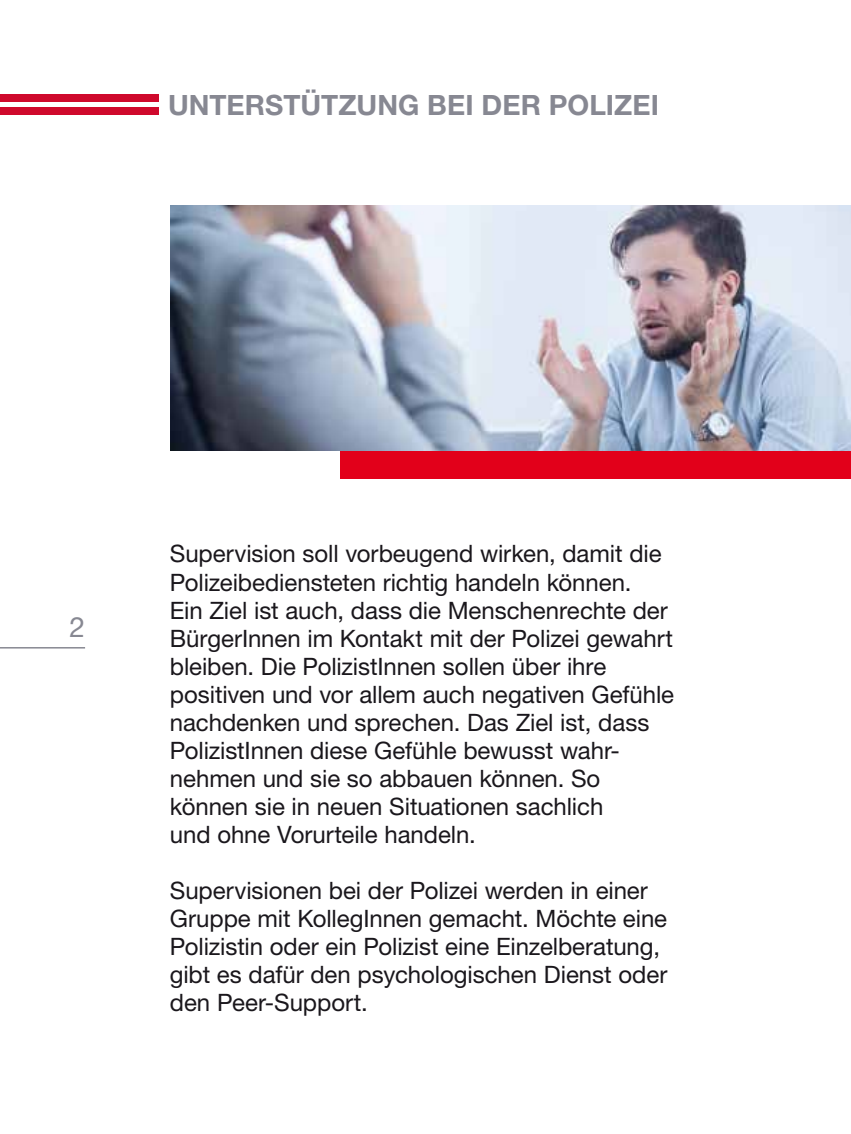
<style>
.page{position:relative;width:851px;height:1134px;background:#fff}
.page>*{position:absolute;margin:0;border:0;box-sizing:border-box;transform-origin:0 0}
.t1{font:700 28px "Helvetica Neue LT Std";color:#878892}
.t2{font:28px "Helvetica Neue LT Std";color:#878892}
.t3{font:24px/28px "Helvetica Neue LT Std";letter-spacing:-.005em;color:#1a171c}
</style>
<div class="page">
<hr style="left:0;top:647px;width:85px;height:1px;background:#878892">
<div style="left:0;top:95px;width:159px;height:7px;background:#cf092c"></div>
<div style="left:0;top:107px;width:159px;height:8px;background:#cf092c"></div>
<div style="left:340px;top:442px;width:510px;height:37px;background:#e2001a"></div>
<img style="left:170px;top:206px;width:680px;height:245px">
<p class="t1" style="left:168px;top:87px;width:492px">UNTERSTÜTZUNG BEI DER POLIZEI</p>
<p class="t2" style="left:69px;top:611px;width:17px">2</p>
<p class="t3" style="left:170px;top:540px;width:505px">Supervision soll vorbeugend wirken, damit die Polizeibediensteten richtig handeln können.<br>Ein Ziel ist auch, dass die Menschenrechte der BürgerInnen im Kontakt mit der Polizei gewahrt bleiben. Die PolizistInnen sollen über ihre positiven und vor allem auch negativen Gefühle nachdenken und sprechen. Das Ziel ist, dass PolizistInnen diese Gefühle bewusst wahr&shy;nehmen und sie so abbauen können. So können sie in neuen Situationen sachlich<br>und ohne Vorurteile handeln.</p>
<p class="t3" style="left:170px;top:876px;width:499px">Supervisionen bei der Polizei werden in einer Gruppe mit KollegInnen gemacht. Möchte eine Polizistin oder ein Polizist eine Einzelberatung, gibt es dafür den psychologischen Dienst oder den Peer-Support.</p>
</div>
